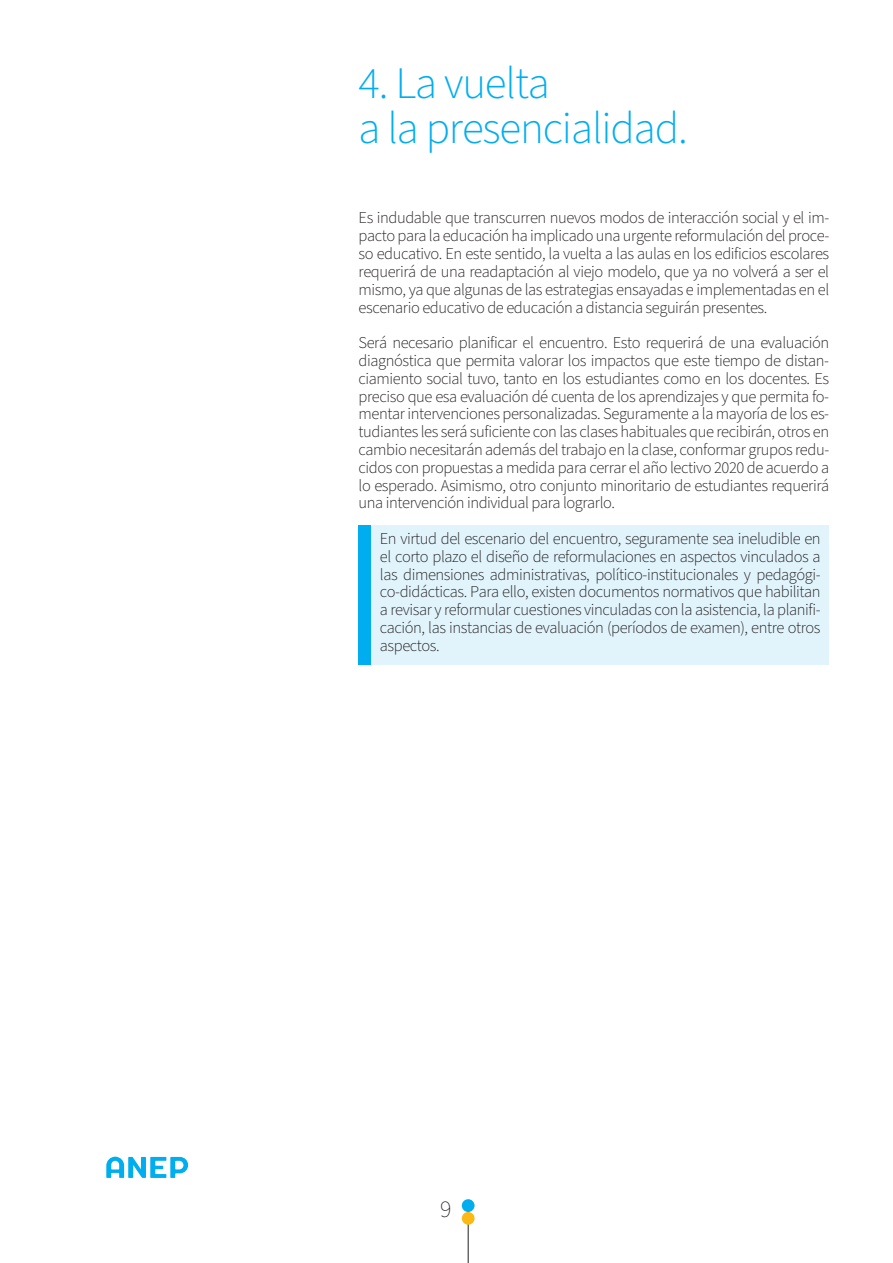
<style>
.page{position:relative;width:893px;height:1263px;background:#fff}
.page>*{position:absolute;margin:0;border:0;box-sizing:border-box;transform-origin:0 0}
.t1{font:300 45px/45px "Source Sans Pro";letter-spacing:-.025em;color:#00aeef}
.t2{font:200 24px "Source Sans Pro";color:#231f20}
.t3{font:300 16.5px/17.9px "Source Sans Pro";letter-spacing:-.025em;color:#231f20;text-align:justify}
</style>
<div class="page">
<hr style="left:468px;top:1204px;width:1px;height:59px;background:#231f20">
<div style="left:462px;top:1199px;width:13px;height:13px;background:#00aeef;border-radius:50%"></div>
<div style="left:462px;top:1212px;width:13px;height:13px;background:#fcb814;border-radius:50%"></div>
<div style="left:359px;top:525px;width:470px;height:140px;background:#e1f4fc"></div>
<div style="left:359px;top:525px;width:12px;height:140px;background:#00aeef"></div>
<svg style="left:106px;top:1157px;width:82px;height:21px"></svg>
<h1 class="t1" style="left:359px;top:62px;width:331px">4. La vuelta<br>a la presencialidad.</h1>
<p class="t3" style="left:359px;top:210px;width:472px">Es indudable que transcurren nuevos modos de interacción social y el im&shy;pacto para la educación ha implicado una urgente reformulación del proce&shy;so educativo. En este sentido, la vuelta a las aulas en los edificios escolares requerirá de una readaptación al viejo modelo, que ya no volverá a ser el mismo, ya que algunas de las estrategias ensayadas e implementadas en el escenario educativo de educación a distancia seguirán presentes.</p>
<p class="t3" style="left:359px;top:334px;width:472px">Será necesario planificar el encuentro. Esto requerirá de una evaluación diagnóstica que permita valorar los impactos que este tiempo de distan&shy;ciamiento social tuvo, tanto en los estudiantes como en los docentes. Es preciso que esa evaluación dé cuenta de los aprendizajes y que permita fo&shy;mentar intervenciones personalizadas. Seguramente a la mayoría de los es&shy;tudiantes les será suficiente con las clases habituales que recibirán, otros en cambio necesitarán además del trabajo en la clase, conformar grupos redu&shy;cidos con propuestas a medida para cerrar el año lectivo 2020 de acuerdo a lo esperado. Asimismo, otro conjunto minoritario de estudiantes requerirá una intervención individual para lograrlo.</p>
<p class="t3" style="left:380px;top:530px;width:442px">En virtud del escenario del encuentro, seguramente sea ineludible en el corto plazo el diseño de reformulaciones en aspectos vinculados a las dimensiones administrativas, político-institucionales y pedagógi&shy;co-didácticas. Para ello, existen documentos normativos que habilitan a revisar y reformular cuestiones vinculadas con la asistencia, la planifi&shy;cación, las instancias de evaluación (períodos de examen), entre otros aspectos.</p>
<h2 class="t2" style="left:440px;top:1193px;width:13px">9</h2>
</div>
